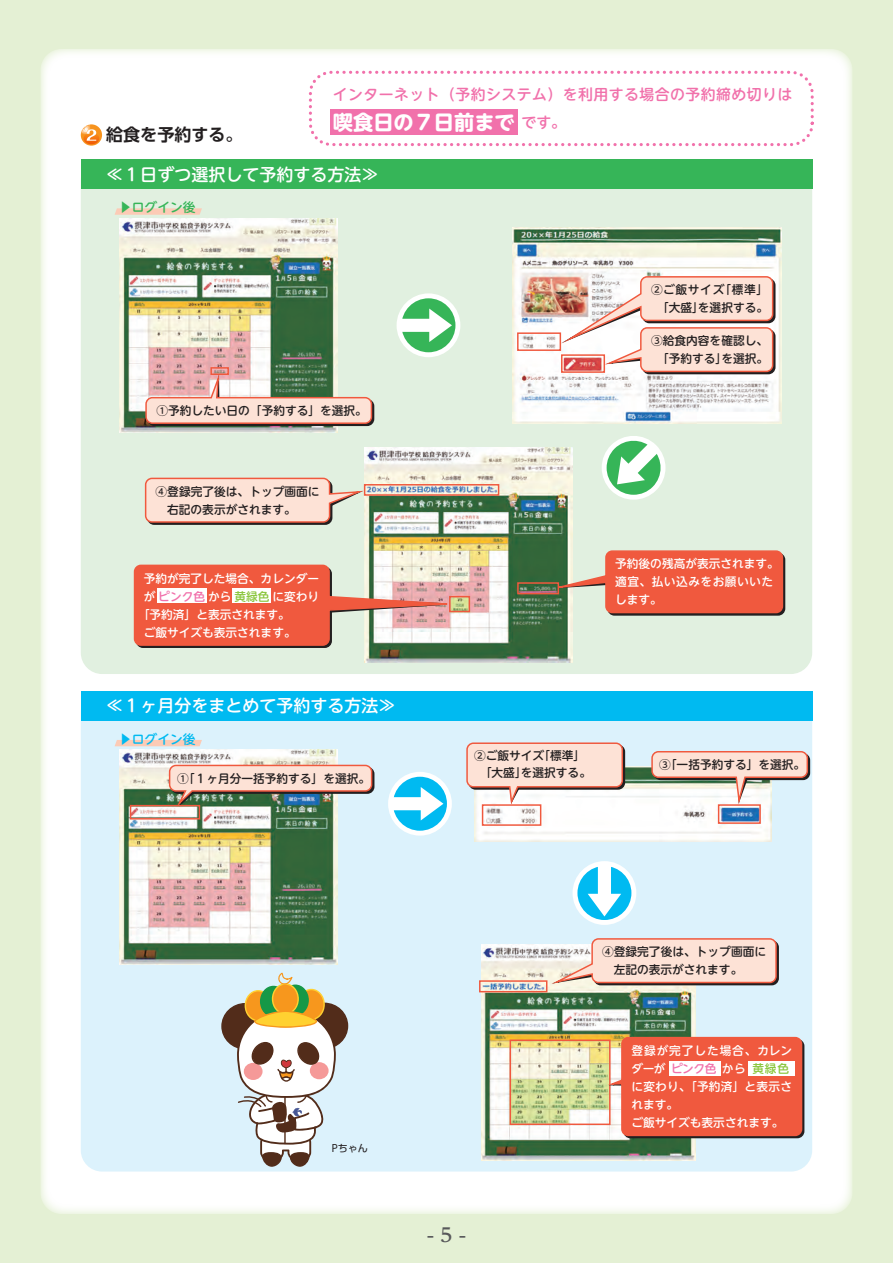
<style>
.page{position:relative;width:893px;height:1263px;background:#e4f0d4}
.page>*{position:absolute;margin:0;border:0;box-sizing:border-box;transform-origin:0 0}
.t1{font:700 20.25px "UD Shin M Go Pr 6 N";color:#fff}
.t2{font:700 19.2px "UD Reimin Pr 6 N";color:#57585a}
.t3{font:500 16.95px "UD Shin M Go Pr 6 N";color:#fff}
.t4{font:700 16.95px "UD Shin Go Pro De";color:#231f20}
.t5{font:500 14.85px "UD Shin M Go Pr 6 N";letter-spacing:.03em;color:#f171ab}
.t6{font:500 12.75px "UD Shin M Go Pr 6 N";color:#36b558}
.t7{font:500 12.75px "UD Shin M Go Pr 6 N";color:#00baf1}
.t8{font:500 11.7px/18px "UD Shin M Go Pr 6 N";color:#231f20}
.t9{font:500 11.7px/18px "UD Shin M Go Pr 6 N";color:#fff}
.t10{font:500 11.7px/18px "UD Shin M Go Pr 6 N";letter-spacing:.02em;color:#fff}
.t11{font:10.05px "UD Shin Go Pr 6 N";color:#231f20}
.s1{font-weight:500;font-size:14.85px;color:#f171ab}
.s2{color:#f171ab}
.s3{color:#8bc63e}
</style>
<div class="page">
<div style="left:40px;top:49px;width:813px;height:1165px;background:#fff;border-radius:21px"></div>
<div style="left:81px;top:159px;width:731px;height:515px;background:#e1f0e0;border-radius:21px"></div>
<div style="left:81px;top:159px;width:731px;height:30px;background:#36b558"></div>
<div style="left:81px;top:691px;width:731px;height:480px;background:#dcf2fc;border-radius:21px"></div>
<div style="left:81px;top:691px;width:731px;height:30px;background:#00baf1"></div>
<img style="left:120px;top:218px;width:217px;height:214px">
<img style="left:512px;top:227px;width:269px;height:196px">
<img style="left:364px;top:448px;width:209px;height:214px">
<img style="left:120px;top:750px;width:217px;height:214px">
<img style="left:475px;top:766px;width:296px;height:75px">
<img style="left:482px;top:944px;width:213px;height:216px">
<svg style="left:397px;top:293px;width:63px;height:64px"></svg>
<svg style="left:602px;top:436px;width:64px;height:64px"></svg>
<svg style="left:115px;top:208px;width:87px;height:7px"></svg>
<svg style="left:388px;top:772px;width:64px;height:64px"></svg>
<svg style="left:573px;top:861px;width:63px;height:64px"></svg>
<svg style="left:115px;top:740px;width:87px;height:6px"></svg>
<svg style="left:145px;top:368px;width:230px;height:59px;background:#d0bbae"></svg>
<svg style="left:168px;top:764px;width:207px;height:46px;background:#c3b7ab"></svg>
<svg style="left:651px;top:751px;width:160px;height:57px;background:#e6d6ce"></svg>
<svg style="left:144px;top:477px;width:217px;height:48px;background:#edd0c3"></svg>
<svg style="left:546px;top:938px;width:233px;height:48px;background:#eed1c6"></svg>
<svg style="left:133px;top:564px;width:316px;height:85px;background:#e28470"></svg>
<div style="left:210px;top:367px;width:19px;height:8px;border:1px solid #f0593e"></div>
<div style="left:449px;top:596px;width:21px;height:16px;border:1px solid #f0593e"></div>
<div style="left:517px;top:582px;width:42px;height:12px;border:1px solid #f0593e"></div>
<div style="left:130px;top:805px;width:70px;height:14px;border:1px solid #f0593e"></div>
<div style="left:718px;top:804px;width:43px;height:20px;border:1px solid #f0593e"></div>
<svg style="left:466px;top:742px;width:160px;height:65px;background:#f2d8cf"></svg>
<div style="left:482px;top:804px;width:59px;height:22px;border:1px solid #f0593e"></div>
<div style="left:479px;top:980px;width:68px;height:12px;border:1px solid #f0593e"></div>
<div style="left:510px;top:1039px;width:101px;height:86px;border:1px solid #f0593e"></div>
<div style="left:517px;top:332px;width:44px;height:19px;border:1px solid #f0593e"></div>
<div style="left:364px;top:484px;width:135px;height:12px;border:1px solid #f0593e"></div>
<div style="left:232px;top:588px;width:39px;height:15px;background:#fff"></div>
<div style="left:157px;top:588px;width:50px;height:15px;background:#fff"></div>
<svg style="left:536px;top:550px;width:250px;height:66px;background:#d16f55"></svg>
<svg style="left:603px;top:1036px;width:202px;height:103px;background:#e8664c"></svg>
<div style="left:669px;top:1061px;width:51px;height:15px;background:#fff"></div>
<div style="left:748px;top:1061px;width:47px;height:15px;background:#fff"></div>
<svg style="left:81px;top:124px;width:21px;height:22px"></svg>
<svg style="left:221px;top:973px;width:127px;height:194px"></svg>
<div style="left:309px;top:71px;width:505px;height:75px;border:3px dashed #f171ab;border-radius:21px"></div>
<div style="left:330px;top:109px;width:187px;height:26px;background:#f171ab"></div>
<svg style="left:552px;top:275px;width:224px;height:100px;background:#eecfc6"></svg>
<p class="t5" style="left:333px;top:82px;width:461px">インターネット（予約システム）を利用する場合の予約締め切りは</p>
<h1 class="t1" style="left:333px;top:105px;width:227px">喫食日の７日前まで <span class="s1">です｡</span></h1>
<h3 class="t4" style="left:106px;top:121px;width:138px">給食を予約する。</h3>
<h3 class="t3" style="left:106px;top:160px;width:274px">≪１日ずつ選択して予約する方法≫</h3>
<p class="t6" style="left:119px;top:197px;width:78px">▶ログイン後</p>
<p class="t8" style="left:156px;top:401px;width:206px">①予約したい日の「予約する」を選択｡</p>
<p class="t8" style="left:167px;top:481px;width:154px;text-indent:-12px">④登録完了後は、トップ画面に右記の表示がされます。</p>
<p class="t9" style="left:144px;top:568px;width:177px">予約が完了した場合、カレンダーが<span class="s2">ピンク色</span>から<span class="s3">黄緑色</span>に変わり｢予約済」と表示されます。<br>ご飯サイズも表示されます。</p>
<h3 class="t3" style="left:106px;top:692px;width:291px">≪１ヶ月分をまとめて予約する方法≫</h3>
<p class="t7" style="left:119px;top:728px;width:78px">▶ログイン後</p>
<p class="t8" style="left:177px;top:768px;width:189px">①｢１ヶ月分一括予約する」を選択｡</p>
<p class="t8" style="left:651px;top:280px;width:113px">②ご飯サイズ｢標準｣　｢大盛｣を選択する｡</p>
<p class="t8" style="left:651px;top:331px;width:113px">③給食内容を確認し､　｢予約する｣を選択｡</p>
<p class="t9" style="left:615px;top:554px;width:159px;text-align:justify">予約後の残高が表示されます｡適宜、払い込みをお願いいたします。</p>
<p class="t8" style="left:474px;top:747px;width:113px;line-height:17px">②ご飯サイズ｢標準｣　｢大盛｣を選択する｡</p>
<p class="t8" style="left:659px;top:755px;width:142px">③｢一括予約する」を選択｡</p>
<p class="t11" style="left:332px;top:1140px;width:38px">Pちゃん</p>
<h2 class="t2" style="left:427px;top:1219px;width:41px">- 5 -</h2>
<p class="t8" style="left:614px;top:942px;width:154px;text-indent:-12px">④登録完了後は、トップ画面に左記の表示がされます。</p>
<p class="t10" style="left:631px;top:1041px;width:162px">登録が完了した場合、カレンダーが<span class="s2">ピンク色</span>から<span class="s3">黄緑色</span>に変わり､「予約済」と表示されます。<br>ご飯サイズも表示されます｡</p>
</div>
